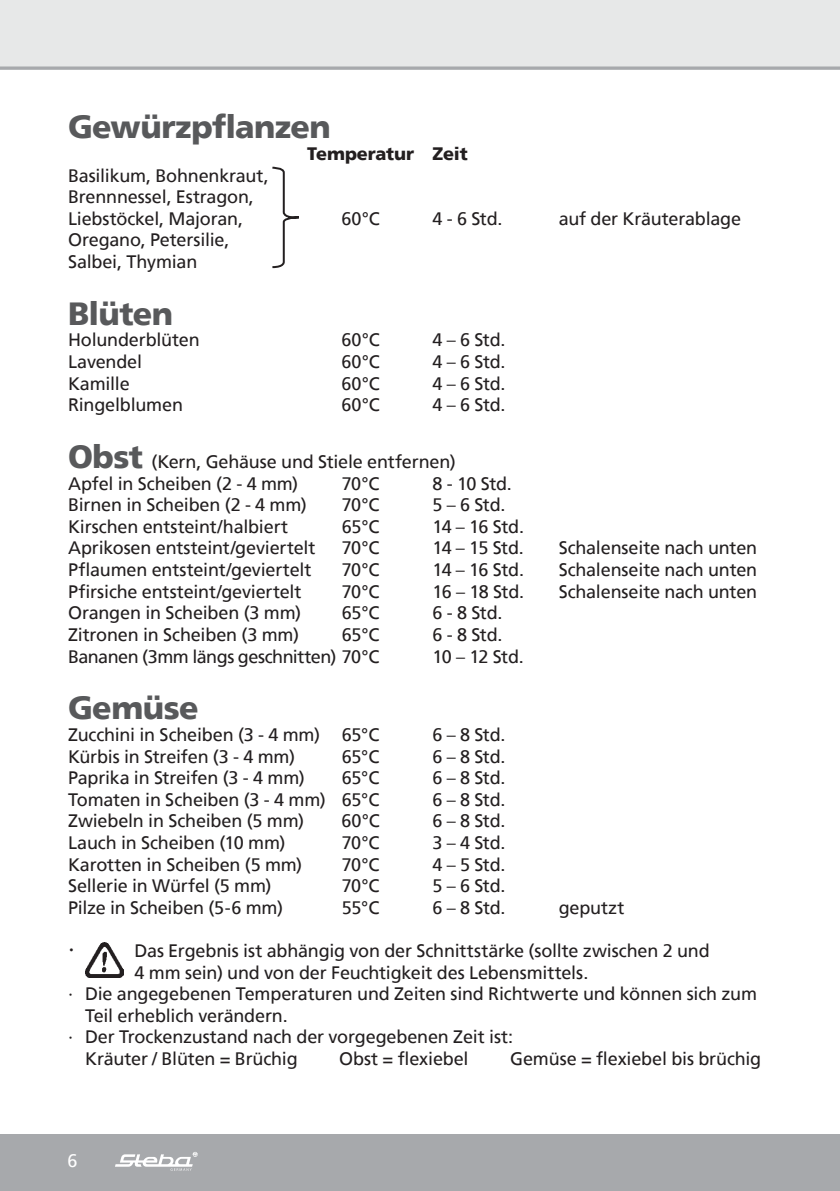
<style>
.page{position:relative;width:840px;height:1191px;background:#fff}
.page>*{position:absolute;margin:0;border:0;box-sizing:border-box;transform-origin:0 0}
.t1{font:900 32px "Frutiger";letter-spacing:-.02em;color:#58595b}
.t2{font:24px "Frutiger";color:#231f20}
.t3{font:18px/21.6px "Frutiger";letter-spacing:-.01em;color:#231f20}
.t4{font:18px "Frutiger";letter-spacing:-.03em;color:#231f20}
.t5{font:900 18px "Frutiger";letter-spacing:-.01em;color:#231f20}
.t6{font:18px "Frutiger";color:#fff}
.s1{font-weight:900;font-size:32px;color:#58595b}
</style>
<div class="page">
<div style="left:0;top:0;width:839px;height:68px;background:#e7e8e8"></div>
<hr style="left:839px;top:1134px;width:1px;height:57px;background:#a7a9ac">
<div style="left:0;top:1134px;width:839px;height:57px;background:#a7a9ac"></div>
<svg style="left:115px;top:1152px;width:82px;height:18px"></svg>
<svg style="left:0;top:66px;width:839px;height:4px;background:#b2b4b7"></svg>
<img style="left:85px;top:942px;width:38px;height:35px">
<svg style="left:272px;top:166px;width:27px;height:103px"></svg>
<h1 class="t1" style="left:68px;top:108px;width:264px">Gewürzpflanzen</h1>
<p class="t5" style="left:307px;top:143px;width:162px">Temperatur Zeit</p>
<p class="t3" style="left:68px;top:164px;width:202px">Basilikum, Bohnenkraut,<br>Brennnessel, Estragon,<br>Liebstöckel, Majoran,</p>
<p class="t3" style="left:341px;top:207px;width:40px">60°C</p>
<p class="t3" style="left:432px;top:207px;width:72px">4 - 6 Std.</p>
<p class="t3" style="left:558px;top:207px;width:184px">auf der Kräuterablage</p>
<p class="t3" style="left:68px;top:229px;width:163px">Oregano, Petersilie,<br>Salbei, Thymian</p>
<h1 class="t1" style="left:68px;top:294px;width:107px">Blüten</h1>
<p class="t3" style="left:68px;top:329px;width:133px">Holunderblüten</p>
<p class="t3" style="left:341px;top:329px;width:40px">60°C</p>
<p class="t3" style="left:432px;top:329px;width:75px">4 – 6 Std.</p>
<p class="t3" style="left:68px;top:351px;width:75px">Lavendel</p>
<p class="t3" style="left:341px;top:351px;width:40px">60°C</p>
<p class="t3" style="left:432px;top:351px;width:75px">4 – 6 Std.</p>
<p class="t3" style="left:68px;top:372px;width:63px">Kamille</p>
<p class="t3" style="left:341px;top:372px;width:40px">60°C</p>
<p class="t3" style="left:432px;top:372px;width:75px">4 – 6 Std.</p>
<p class="t3" style="left:68px;top:394px;width:116px">Ringelblumen</p>
<p class="t3" style="left:341px;top:394px;width:40px">60°C</p>
<p class="t3" style="left:432px;top:394px;width:75px">4 – 6 Std.</p>
<p class="t3" style="left:68px;top:451px;width:389px"><span class="s1">Obst</span> (Kern, Gehäuse und Stiele entfernen)<br>Apfel in Scheiben (2 - 4 mm)</p>
<p class="t3" style="left:341px;top:472px;width:39px">70°C</p>
<p class="t3" style="left:432px;top:472px;width:81px">8 - 10 Std.</p>
<p class="t3" style="left:68px;top:494px;width:240px">Birnen in Scheiben (2 - 4 mm)</p>
<p class="t3" style="left:341px;top:494px;width:39px">70°C</p>
<p class="t3" style="left:432px;top:494px;width:75px">5 – 6 Std.</p>
<p class="t3" style="left:68px;top:515px;width:221px">Kirschen entsteint/halbiert</p>
<p class="t3" style="left:341px;top:515px;width:39px">65°C</p>
<p class="t3" style="left:432px;top:515px;width:93px">14 – 16 Std.</p>
<p class="t3" style="left:68px;top:537px;width:249px">Aprikosen entsteint/geviertelt</p>
<p class="t3" style="left:341px;top:537px;width:39px">70°C</p>
<p class="t3" style="left:432px;top:537px;width:93px">14 – 15 Std.</p>
<p class="t3" style="left:558px;top:537px;width:200px">Schalenseite nach unten</p>
<p class="t3" style="left:68px;top:559px;width:244px">Pflaumen entsteint/geviertelt</p>
<p class="t3" style="left:341px;top:559px;width:39px">70°C</p>
<p class="t3" style="left:432px;top:559px;width:93px">14 – 16 Std.</p>
<p class="t3" style="left:558px;top:559px;width:200px">Schalenseite nach unten</p>
<p class="t3" style="left:68px;top:580px;width:235px">Pfirsiche entsteint/geviertelt</p>
<p class="t3" style="left:341px;top:580px;width:39px">70°C</p>
<p class="t3" style="left:432px;top:580px;width:93px">16 – 18 Std.</p>
<p class="t3" style="left:558px;top:580px;width:200px">Schalenseite nach unten</p>
<p class="t3" style="left:68px;top:602px;width:234px">Orangen in Scheiben (3 mm)</p>
<p class="t3" style="left:341px;top:602px;width:39px">65°C</p>
<p class="t3" style="left:432px;top:602px;width:72px">6 - 8 Std.</p>
<p class="t3" style="left:68px;top:623px;width:232px">Zitronen in Scheiben (3 mm)</p>
<p class="t3" style="left:341px;top:623px;width:39px">65°C</p>
<p class="t3" style="left:432px;top:623px;width:72px">6 - 8 Std.</p>
<p class="t4" style="left:68px;top:645px;width:313px">Bananen (3mm längs geschnitten) 70°C</p>
<p class="t3" style="left:432px;top:645px;width:93px">10 – 12 Std.</p>
<h1 class="t1" style="left:68px;top:689px;width:132px">Gemüse</h1>
<p class="t3" style="left:68px;top:723px;width:312px">Zucchini in Scheiben (3 - 4 mm) 65°C</p>
<p class="t3" style="left:432px;top:723px;width:75px">6 – 8 Std.</p>
<p class="t3" style="left:68px;top:745px;width:228px">Kürbis in Streifen (3 - 4 mm)</p>
<p class="t3" style="left:341px;top:745px;width:39px">65°C</p>
<p class="t3" style="left:432px;top:745px;width:75px">6 – 8 Std.</p>
<p class="t3" style="left:68px;top:767px;width:238px">Paprika in Streifen (3 - 4 mm)</p>
<p class="t3" style="left:341px;top:767px;width:39px">65°C</p>
<p class="t3" style="left:432px;top:767px;width:75px">6 – 8 Std.</p>
<p class="t3" style="left:68px;top:788px;width:312px">Tomaten in Scheiben (3 - 4 mm) 65°C</p>
<p class="t3" style="left:432px;top:788px;width:75px">6 – 8 Std.</p>
<p class="t3" style="left:68px;top:810px;width:237px">Zwiebeln in Scheiben (5 mm)</p>
<p class="t3" style="left:341px;top:810px;width:40px">60°C</p>
<p class="t3" style="left:432px;top:810px;width:75px">6 – 8 Std.</p>
<p class="t3" style="left:68px;top:831px;width:219px">Lauch in Scheiben (10 mm)</p>
<p class="t3" style="left:341px;top:831px;width:39px">70°C</p>
<p class="t3" style="left:432px;top:831px;width:75px">3 – 4 Std.</p>
<p class="t3" style="left:68px;top:853px;width:235px">Karotten in Scheiben (5 mm)</p>
<p class="t3" style="left:341px;top:853px;width:39px">70°C</p>
<p class="t3" style="left:432px;top:853px;width:75px">4 – 5 Std.</p>
<p class="t3" style="left:68px;top:875px;width:205px">Sellerie in Würfel (5 mm)</p>
<p class="t3" style="left:341px;top:875px;width:39px">70°C</p>
<p class="t3" style="left:432px;top:875px;width:75px">5 – 6 Std.</p>
<p class="t3" style="left:68px;top:896px;width:216px">Pilze in Scheiben (5-6 mm)</p>
<p class="t3" style="left:342px;top:896px;width:39px">55°C</p>
<p class="t3" style="left:432px;top:896px;width:75px">6 – 8 Std.</p>
<p class="t3" style="left:558px;top:896px;width:67px">geputzt</p>
<h2 class="t2" style="left:68px;top:934px;width:8px">∙</h2>
<p class="t3" style="left:134px;top:939px;width:576px">Das Ergebnis ist abhängig von der Schnittstärke (sollte zwischen 2 und</p>
<p class="t3" style="left:134px;top:961px;width:455px">4 mm sein) und von der Feuchtigkeit des Lebensmittels.</p>
<p class="t3" style="left:68px;top:983px;width:690px">∙ Die angegebenen Temperaturen und Zeiten sind Richtwerte und können sich zum</p>
<p class="t3" style="left:85px;top:1004px;width:204px">Teil erheblich verändern.</p>
<p class="t3" style="left:68px;top:1026px;width:446px">∙ Der Trockenzustand nach der vorgegebenen Zeit ist:</p>
<p class="t3" style="left:85px;top:1047px;width:214px">Kräuter / Blüten = Brüchig</p>
<p class="t3" style="left:339px;top:1047px;width:131px">Obst = flexiebel</p>
<p class="t3" style="left:510px;top:1047px;width:252px">Gemüse = flexiebel bis brüchig</p>
<p class="t6" style="left:67px;top:1149px;width:12px">6</p>
</div>
